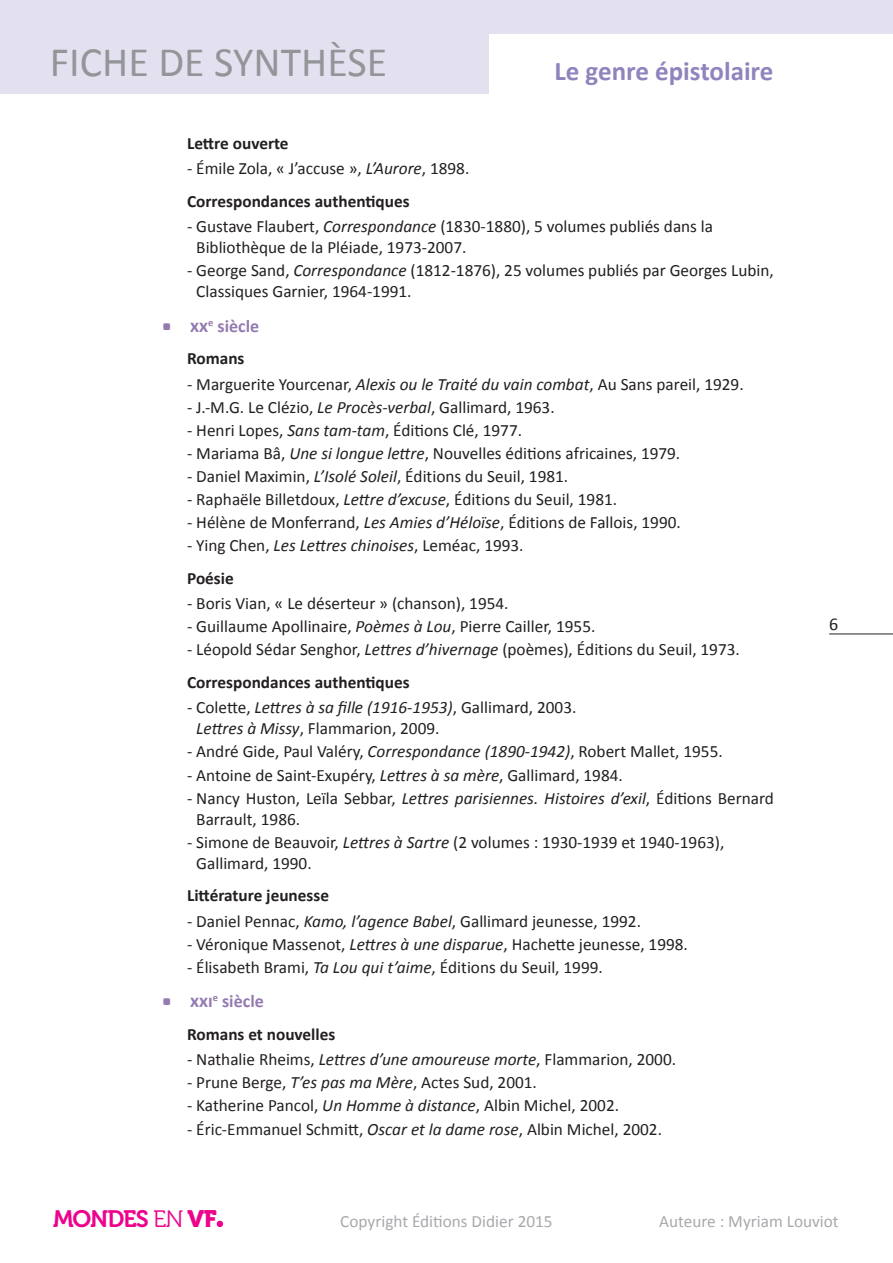
<style>
.page{position:relative;width:893px;height:1263px;background:#fff}
.page>*{position:absolute;margin:0;border:0;box-sizing:border-box;transform-origin:0 0}
.t1{font:42px "Calibri";color:#939598}
.t2{font:700 27px "Calibri";color:#9184be}
.t3{font:23.7px "Museo 700";letter-spacing:-.05em;color:#ed028c}
.titre__puce_carrée{font:700 18px "Calibri";color:#947ab0}
.t4{font:18px "Calibri";color:#231f20}
.TC_biblio_retrai{font:17.25px/21px "Calibri";color:#231f20}
.TC_biblio_retrait{font:17.25px/21px "Calibri";color:#231f20}
.sous-titre_bold{font:700 17.25px "Calibri";color:#231f20}
.t5{font:17.25px "Calibri";color:#a8a9ad}
.s1{font-style:italic}
.s2{font-family:"Museo 300"}
.s3{font-family:"Museo 900"}
</style>
<div class="page">
<hr style="left:829px;top:633px;width:64px;height:1px;background:#231f20">
<div style="left:0;top:0;width:893px;height:94px;background:#e3e1f0"></div>
<div style="left:489px;top:34px;width:404px;height:82px;background:#fff"></div>
<svg style="left:217px;top:1221px;width:6px;height:6px"></svg>
<h1 class="t1" style="left:50px;top:36px;width:339px">FICHE DE SYNTHÈSE</h1>
<h2 class="t2" style="left:554px;top:53px;width:220px">Le genre épistolaire</h2>
<p class="sous-titre_bold" style="left:187px;top:132px;width:103px">Lettre ouverte</p>
<p class="TC_biblio_retrait" style="left:187px;top:158px;width:284px">- Émile Zola, « J’accuse », <span class="s1">L’Aurore</span>, 1898.</p>
<p class="sous-titre_bold" style="left:187px;top:190px;width:224px">Correspondances authentiques</p>
<p class="TC_biblio_retrai" style="left:196px;top:216px;width:518px;text-indent:-9px">- Gustave Flaubert, <span class="s1">Correspondance</span> (1830-1880), 5 volumes publiés dans la<br>Bibliothèque de la Pléiade, 1973-2007.</p>
<p class="TC_biblio_retrait" style="left:196px;top:260px;width:579px;text-indent:-9px">- George Sand, <span class="s1">Correspondance</span> (1812-1876), 25 volumes publiés par Georges Lubin,<br>Classiques Garnier, 1964-1991.</p>
<p class="titre__puce_carrée" style="left:190px;top:314px;width:71px">xx<sup>e</sup> siècle</p>
<p class="sous-titre_bold" style="left:187px;top:348px;width:59px">Romans</p>
<p class="TC_biblio_retrai" style="left:187px;top:373px;width:558px">- Marguerite Yourcenar, <span class="s1">Alexis ou le Traité du vain combat</span>, Au Sans pareil, 1929.</p>
<p class="TC_biblio_retrai" style="left:187px;top:396px;width:369px">- J.-M.G. Le Clézio, <span class="s1">Le Procès-verbal</span>, Gallimard, 1963.</p>
<p class="TC_biblio_retrai" style="left:187px;top:420px;width:336px">- Henri Lopes, <span class="s1">Sans tam-tam</span>, Éditions Clé, 1977.</p>
<p class="TC_biblio_retrai" style="left:187px;top:443px;width:495px">- Mariama Bâ, <span class="s1">Une si longue lettre</span>, Nouvelles éditions africaines, 1979.</p>
<p class="TC_biblio_retrai" style="left:187px;top:466px;width:383px">- Daniel Maximin, <span class="s1">L’Isolé Soleil</span>, Éditions du Seuil, 1981.</p>
<p class="TC_biblio_retrai" style="left:187px;top:489px;width:432px">- Raphaële Billetdoux, <span class="s1">Lettre d’excuse</span>, Éditions du Seuil, 1981.</p>
<p class="TC_biblio_retrai" style="left:187px;top:512px;width:495px">- Hélène de Monferrand, <span class="s1">Les Amies d’Héloïse</span>, Éditions de Fallois, 1990.</p>
<p class="TC_biblio_retrait" style="left:187px;top:535px;width:338px">- Ying Chen, <span class="s1">Les Lettres chinoises</span>, Leméac, 1993.</p>
<p class="sous-titre_bold" style="left:187px;top:567px;width:48px">Poésie</p>
<p class="TC_biblio_retrai" style="left:187px;top:593px;width:323px">- Boris Vian, « Le déserteur » (chanson), 1954.</p>
<p class="TC_biblio_retrai" style="left:187px;top:616px;width:410px">- Guillaume Apollinaire, <span class="s1">Poèmes à Lou</span>, Pierre Cailler, 1955.</p>
<p class="TC_biblio_retrait" style="left:187px;top:639px;width:554px">- Léopold Sédar Senghor, <span class="s1">Lettres d’hivernage</span> (poèmes), Éditions du Seuil, 1973.</p>
<p class="sous-titre_bold" style="left:187px;top:671px;width:224px">Correspondances authentiques</p>
<p class="TC_biblio_retrai" style="left:196px;top:697px;width:382px;text-indent:-9px">- Colette, <span class="s1">Lettres à sa fille (1916-1953)</span>, Gallimard, 2003.<br><span class="s1">Lettres à Missy</span>, Flammarion, 2009.</p>
<p class="TC_biblio_retrai" style="left:187px;top:741px;width:537px">- André Gide, Paul Valéry, <span class="s1">Correspondance (1890-1942)</span>, Robert Mallet, 1955.</p>
<p class="TC_biblio_retrai" style="left:187px;top:764px;width:437px">- Antoine de Saint-Exupéry, <span class="s1">Lettres à sa mère</span>, Gallimard, 1984.</p>
<p class="TC_biblio_retrai" style="left:196px;top:787px;width:579px;text-indent:-9px">- Nancy Huston, Leïla Sebbar, <span class="s1">Lettres parisiennes. Histoires d’exil</span>, Éditions Bernard<br>Barrault, 1986.</p>
<p class="TC_biblio_retrait" style="left:196px;top:832px;width:530px;text-indent:-9px">- Simone de Beauvoir, <span class="s1">Lettres à Sartre</span> (2 volumes : 1930-1939 et 1940-1963),<br>Gallimard, 1990.</p>
<p class="sous-titre_bold" style="left:187px;top:884px;width:143px">Littérature jeunesse</p>
<p class="TC_biblio_retrai" style="left:187px;top:910px;width:455px">- Daniel Pennac, <span class="s1">Kamo, l’agence Babel</span>, Gallimard jeunesse, 1992.</p>
<p class="TC_biblio_retrai" style="left:187px;top:933px;width:502px">- Véronique Massenot, <span class="s1">Lettres à une disparue</span>, Hachette jeunesse, 1998.</p>
<p class="TC_biblio_retrait" style="left:187px;top:957px;width:417px">- Élisabeth Brami, <span class="s1">Ta Lou qui t’aime</span>, Éditions du Seuil, 1999.</p>
<p class="titre__puce_carrée" style="left:190px;top:990px;width:75px">xxi<sup>e</sup> siècle</p>
<p class="sous-titre_bold" style="left:187px;top:1023px;width:150px">Romans et nouvelles</p>
<p class="TC_biblio_retrai" style="left:187px;top:1049px;width:490px">- Nathalie Rheims, <span class="s1">Lettres d’une amoureuse morte</span>, Flammarion, 2000.</p>
<p class="TC_biblio_retrai" style="left:187px;top:1072px;width:351px">- Prune Berge, <span class="s1">T’es pas ma Mère</span>, Actes Sud, 2001.</p>
<p class="TC_biblio_retrai" style="left:187px;top:1095px;width:433px">- Katherine Pancol, <span class="s1">Un Homme à distance</span>, Albin Michel, 2002.</p>
<p class="TC_biblio_retrai" style="left:187px;top:1118px;width:476px">- Éric-Emmanuel Schmitt, <span class="s1">Oscar et la dame rose</span>, Albin Michel, 2002.</p>
<p class="t4" style="left:829px;top:613px;width:11px">6</p>
<h3 class="t3" style="left:53px;top:1205px;width:165px">MONDES <span class="s2">EN</span> <span class="s3">VF</span></h3>
<p class="t5" style="left:340px;top:1210px;width:214px">Copyright Éditions Didier 2015</p>
<p class="t5" style="left:659px;top:1210px;width:181px">Auteure : Myriam Louviot</p>
</div>
